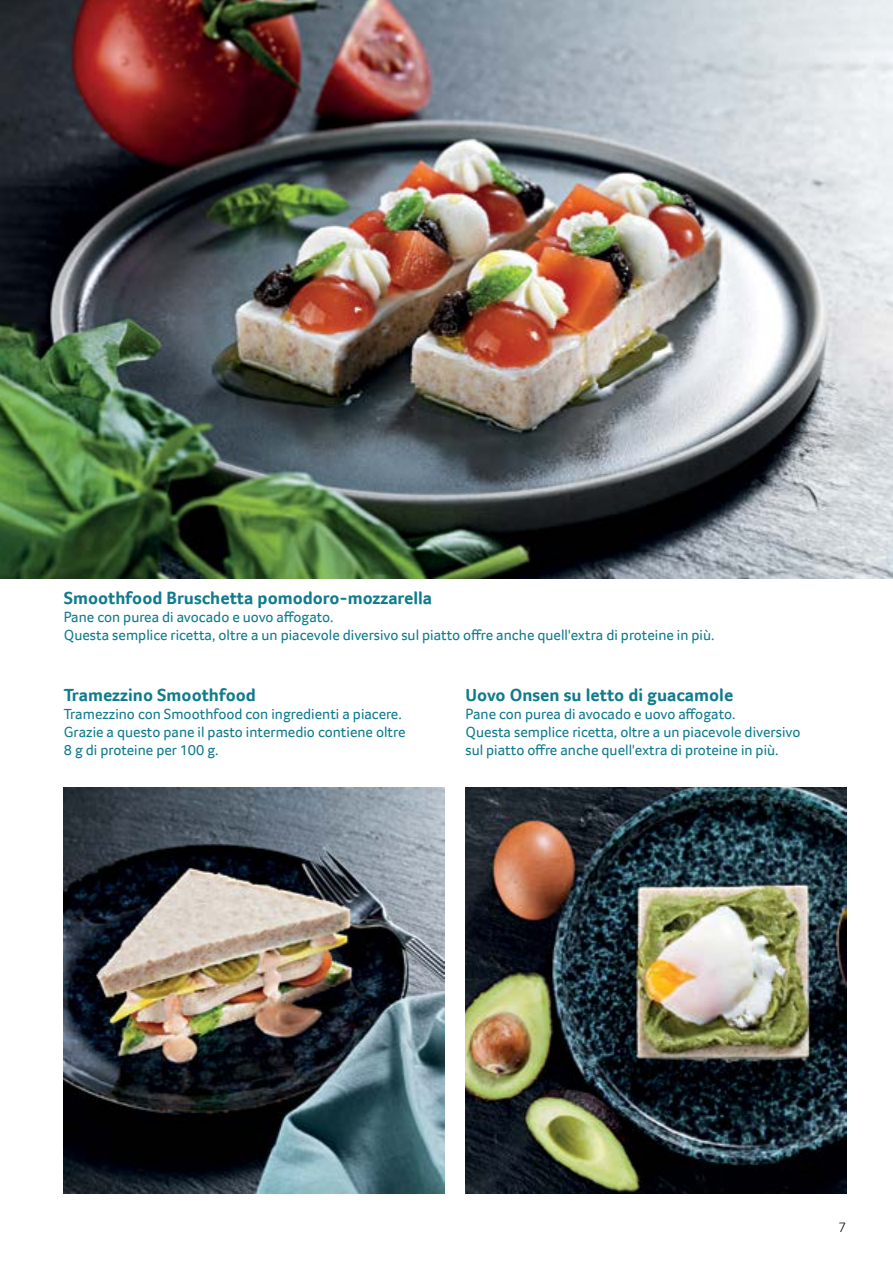
<style>
.page{position:relative;width:893px;height:1263px;background:#fff}
.page>*{position:absolute;margin:0;border:0;box-sizing:border-box;transform-origin:0 0}
.t1{font:700 18px "Transgourmet";color:#0f7b8d}
.t2{font:15px/18px "Transgourmet";color:#0f7b8d}
.t3{font:300 14.25px "Transgourmet";color:#000}
</style>
<div class="page">
<img style="left:0;top:0;width:893px;height:578px">
<img style="left:64px;top:787px;width:380px;height:406px">
<img style="left:466px;top:787px;width:380px;height:406px">
<p class="t1" style="left:64px;top:588px;width:370px">Smoothfood Bruschetta pomodoro-mozzarella</p>
<p class="t2" style="left:64px;top:608px;width:271px">Pane con purea di avocado e uovo affogato.</p>
<p class="t2" style="left:64px;top:626px;width:652px">Questa semplice ricetta, oltre a un piacevole diversivo sul piatto offre anche quell'extra di proteine in più.</p>
<p class="t1" style="left:64px;top:684px;width:194px">Tramezzino Smoothfood</p>
<p class="t2" style="left:64px;top:705px;width:343px">Tramezzino con Smoothfood con ingredienti a piacere.<br>Grazie a questo pane il pasto intermedio contiene oltre<br>8 g di proteine per 100 g.</p>
<p class="t1" style="left:466px;top:684px;width:269px">Uovo Onsen su letto di guacamole</p>
<p class="t2" style="left:466px;top:705px;width:336px">Pane con purea di avocado e uovo affogato.<br>Questa semplice ricetta, oltre a un piacevole diversivo sul piatto offre anche quell'extra di proteine in più.</p>
<p class="t3" style="left:838px;top:1219px;width:9px">7</p>
</div>
